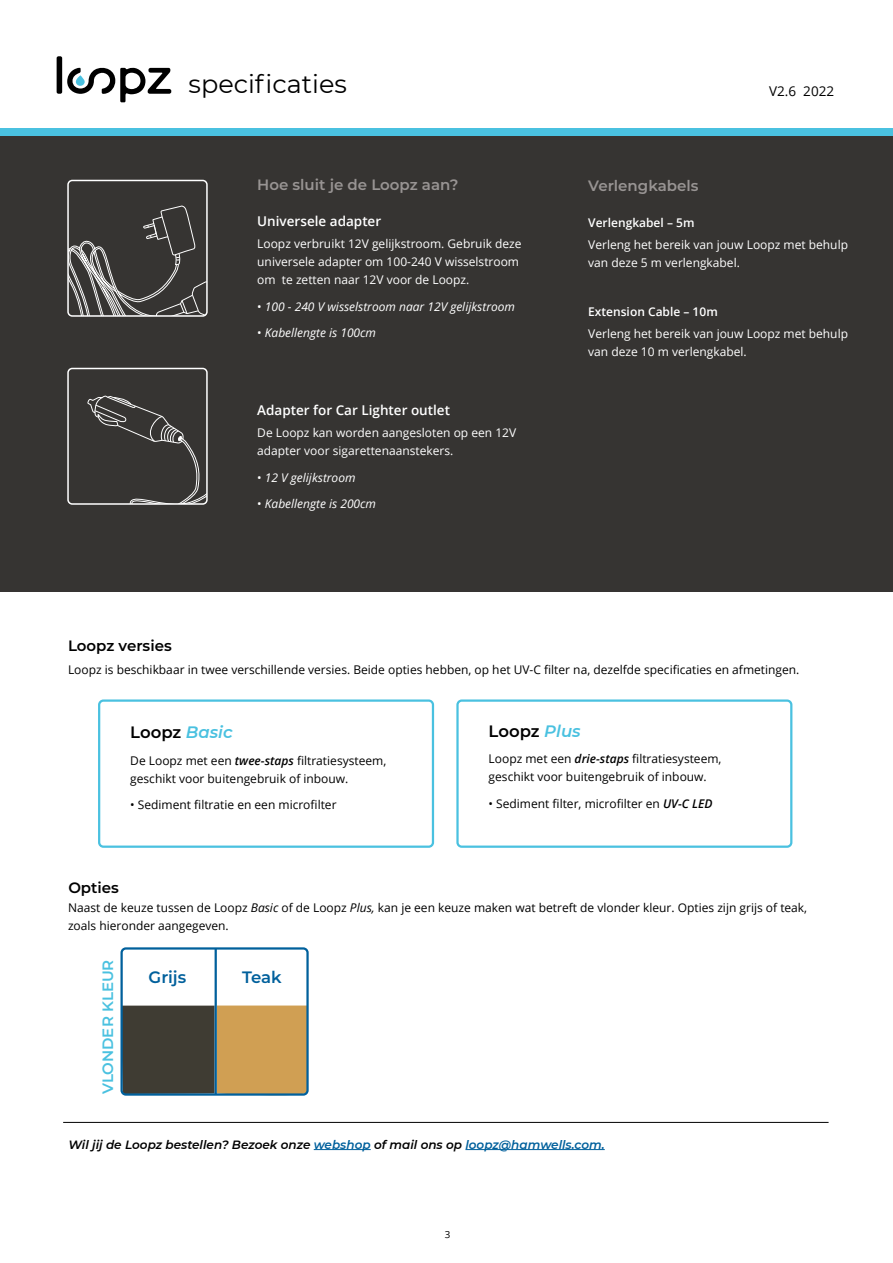
<style>
.page{position:relative;width:893px;height:1263px;background:#fff}
.page>*{position:absolute;margin:0;border:0;box-sizing:border-box;transform-origin:0 0}
.t1{font:25.5px "Montserrat";color:#000}
.t2{font:600 16.5px "Montserrat";color:#000}
.t3{font:600 16.5px "Montserrat";color:#00609c}
.t4{font:600 15px "Montserrat";color:#989493}
.t5{font:600 15px "Montserrat";color:#000}
.t6{font:600 15px "Montserrat";color:#4ac1e0}
.t7{font:600 13.5px "Open Sans";color:#fff}
.t8{font:13.5px "Open Sans";color:#000}
.t9{font:12px/18px "Open Sans";color:#000}
.t10{font:12px/18px "Open Sans";color:#fff}
.t11{font:italic 12px "Open Sans";color:#fff}
.t12{font:italic 600 12px "Montserrat";color:#000}
.t13{font:600 12px "Open Sans";color:#fff}
.t14{font:9.75px "Open Sans";color:#000}
.s1{font-style:normal}
.s2{font-style:italic;color:#4ac1e0}
.s3{font-weight:600;font-style:italic}
.s4{font-style:italic}
.s5{color:#00609c}
</style>
<div class="page">
<div style="left:0;top:128px;width:893px;height:8px;background:#4ac1e0"></div>
<div style="left:0;top:136px;width:893px;height:455px;background:#363432"></div>
<div style="left:57px;top:56px;width:5px;height:38px;background:#000;border-radius:2px"></div>
<svg style="left:67px;top:67px;width:104px;height:35px"></svg>
<svg style="left:87px;top:395px;width:118px;height:107px"></svg>
<div style="left:67px;top:368px;width:141px;height:137px;border:2px solid #fff;border-radius:4px"></div>
<svg style="left:70px;top:206px;width:135px;height:108px"></svg>
<div style="left:67px;top:180px;width:141px;height:137px;border:2px solid #fff;border-radius:4px"></div>
<hr style="left:63px;top:1122px;width:766px;height:1px;background:#000">
<div style="left:456px;top:699px;width:336px;height:149px;border:2px solid #4ac1e0;border-radius:4px"></div>
<div style="left:98px;top:699px;width:336px;height:149px;border:2px solid #4ac1e0;border-radius:4px"></div>
<hr style="left:314px;top:1149px;width:57px;height:1px;background:#00609c">
<hr style="left:465px;top:1149px;width:140px;height:1px;background:#00609c">
<svg style="left:123px;top:1005px;width:183px;height:88px;background:#876e44"></svg>
<div style="left:120px;top:947px;width:189px;height:149px;border:2px solid #00609c;border-radius:4px"></div>
<hr style="left:215px;top:948px;width:2px;height:147px;background:#00609c">
<h1 class="t1" style="left:189px;top:67px;width:160px">specificaties</h1>
<p class="t4" style="left:257px;top:178px;width:203px">Hoe sluit je de Loopz aan?</p>
<p class="t7" style="left:257px;top:216px;width:125px">Universele adapter</p>
<p class="t10" style="left:257px;top:236px;width:266px">Loopz verbruikt 12V gelijkstroom. Gebruik deze universele adapter om 100-240 V wisselstroom om te zetten naar 12V voor de Loopz.</p>
<p class="t11" style="left:257px;top:301px;width:259px"><span class="s1">•</span> 100 - 240 V wisselstroom naar 12V gelijkstroom</p>
<p class="t11" style="left:257px;top:328px;width:120px"><span class="s1">•</span> Kabellengte is 100cm</p>
<p class="t7" style="left:257px;top:404px;width:194px">Adapter for Car Lighter outlet</p>
<p class="t10" style="left:257px;top:425px;width:260px">De Loopz kan worden aangesloten op een 12V adapter voor sigarettenaanstekers.</p>
<p class="t11" style="left:257px;top:472px;width:100px"><span class="s1">•</span> 12 V gelijkstroom</p>
<p class="t11" style="left:257px;top:499px;width:120px"><span class="s1">•</span> Kabellengte is 200cm</p>
<p class="t5" style="left:68px;top:640px;width:105px">Loopz versies</p>
<p class="t8" style="left:769px;top:86px;width:66px">V2.6 2022</p>
<p class="t4" style="left:588px;top:179px;width:112px">Verlengkabels</p>
<p class="t13" style="left:588px;top:217px;width:108px">Verlengkabel – 5m</p>
<p class="t10" style="left:588px;top:237px;width:261px">Verleng het bereik van jouw Loopz met behulp van deze 5 m verlengkabel.</p>
<p class="t13" style="left:588px;top:306px;width:131px">Extension Cable – 10m</p>
<p class="t10" style="left:588px;top:326px;width:261px">Verleng het bereik van jouw Loopz met behulp van deze 10 m verlengkabel.</p>
<p class="t9" style="left:68px;top:660px;width:733px">Loopz is beschikbaar in twee verschillende versies. Beide opties hebben, op het UV-C filter na, dezelfde specificaties en afmetingen.</p>
<h2 class="t2" style="left:130px;top:725px;width:104px">Loopz <span class="s2">Basic</span></h2>
<p class="t9" style="left:130px;top:752px;width:257px">De Loopz met een <span class="s3">twee-staps</span> filtratiesysteem, geschikt voor buitengebruik of inbouw.</p>
<p class="t9" style="left:130px;top:795px;width:208px">• Sediment filtratie en een microfilter</p>
<p class="t5" style="left:68px;top:881px;width:52px">Opties</p>
<h2 class="t2" style="left:489px;top:724px;width:94px">Loopz <span class="s2">Plus</span></h2>
<p class="t9" style="left:489px;top:751px;width:234px">Loopz met een <span class="s3">drie-staps</span> filtratiesysteem, geschikt voor buitengebruik of inbouw.</p>
<p class="t9" style="left:489px;top:794px;width:225px">• Sediment filter, microfilter en <span class="s3">UV-C LED</span></p>
<p class="t9" style="left:68px;top:900px;width:741px">Naast de keuze tussen de Loopz <span class="s4">Basic</span> of de Loopz <span class="s4">Plus,</span> kan je een keuze maken wat betreft de vlonder kleur. Opties zijn grijs of teak, zoals hieronder aangegeven.</p>
<p class="t6" style="left:102px;top:1094px;width:136px;rotate:-90deg">VLONDER KLEUR</p>
<h2 class="t3" style="left:149px;top:970px;width:39px">Grijs</h2>
<h2 class="t3" style="left:242px;top:970px;width:41px">Teak</h2>
<p class="t12" style="left:68px;top:1139px;width:538px">Wil jij de Loopz bestellen? Bezoek onze <span class="s5">webshop</span> of mail ons op <span class="s5">loopz@hamwells.com.</span></p>
<p class="t14" style="left:445px;top:1230px;width:7px">3</p>
</div>
